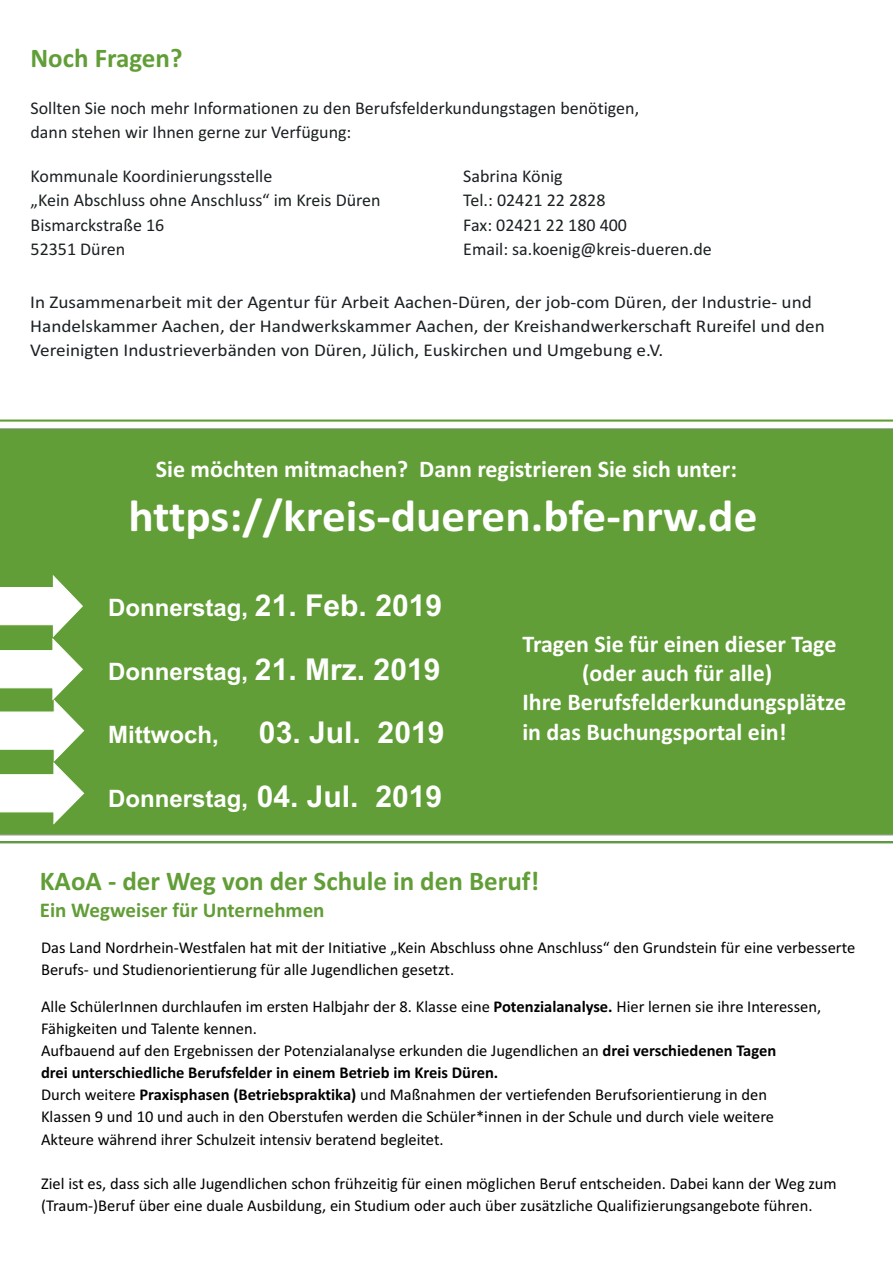
<style>
.page{position:relative;width:893px;height:1263px;background:#fff}
.page>*{position:absolute;margin:0;border:0;box-sizing:border-box;transform-origin:0 0}
.t1{font:700 45px "Calibri";color:#fff;scale:1.05 1}
.t2{font:700 30px "Arial";color:#fff}
.t3{font:700 27px "Calibri";color:#629e37}
.t4{font:700 24px "Calibri";color:#fff}
.t5{font:700 24px "Arial";color:#fff}
.t6{font:700 21px "Calibri";color:#629e37}
.t7{font:18px/24.2px "Calibri";color:#1b2023}
.t8{font:18px/24.2px "Calibri";color:#1b2023;scale:1.07 1}
.t9{font:16.5px/22.2px "Calibri";color:#000002}
.s1{font-size:30px}
.s2{font-weight:700}
</style>
<div class="page">
<div style="left:0;top:428px;width:893px;height:408px;background:#629e37"></div>
<svg style="left:0;top:574px;width:85px;height:251px"></svg>
<hr style="left:0;top:419px;width:893px;height:3px;background:#629e37">
<hr style="left:0;top:841px;width:893px;height:2px;background:#629e37">
<h3 class="t3" style="left:30px;top:46px;width:154px">Noch Fragen?</h3>
<p class="t7" style="left:31px;top:97px;width:610px">Sollten Sie noch mehr Informationen zu den Berufsfelderkundungstagen benötigen, dann stehen wir Ihnen gerne zur Verfügung:</p>
<p class="t7" style="left:31px;top:166px;width:352px">Kommunale Koordinierungsstelle<br>„Kein Abschluss ohne Anschluss“ im Kreis Düren<br>Bismarckstraße 16<br>52351 Düren</p>
<p class="t7" style="left:463px;top:166px;width:250px">Sabrina König<br>Tel.: 02421 22 2828<br>Fax: 02421 22 180 400<br>Email: sa.koenig@kreis-dueren.de</p>
<p class="t8" style="left:30px;top:291px;width:744px">In Zusammenarbeit mit der Agentur für Arbeit Aachen-Düren, der job-com Düren, der Industrie- und<br>Handelskammer Aachen, der Handwerkskammer Aachen, der Kreishandwerkerschaft Rureifel und den<br>Vereinigten Industrieverbänden von Düren, Jülich, Euskirchen und Umgebung e.V.</p>
<h3 class="t4" style="left:156px;top:459px;width:583px">Sie möchten mitmachen? Dann registrieren Sie sich unter:</h3>
<h1 class="t1" style="left:128px;top:497px;width:601px">https://kreis-dueren.bfe-nrw.de</h1>
<h3 class="t5" style="left:108px;top:598px;width:335px">Donnerstag, <span class="s1">21. Feb. 2019</span></h3>
<h3 class="t5" style="left:108px;top:662px;width:334px">Donnerstag, <span class="s1">21. Mrz. 2019</span></h3>
<h3 class="t5" style="left:108px;top:726px;width:112px">Mittwoch,</h3>
<h2 class="t2" style="left:259px;top:721px;width:187px">03. Jul. 2019</h2>
<h3 class="t5" style="left:108px;top:790px;width:335px">Donnerstag, <span class="s1">04. Jul. 2019</span></h3>
<h3 class="t4" style="left:522px;top:634px;width:316px">Tragen Sie für einen dieser Tage</h3>
<h3 class="t4" style="left:582px;top:663px;width:192px">(oder auch für alle)</h3>
<h3 class="t4" style="left:522px;top:692px;width:325px">Ihre Berufsfelderkundungsplätze</h3>
<h3 class="t4" style="left:522px;top:721px;width:266px">in das Buchungsportal ein!</h3>
<h3 class="t3" style="left:40px;top:870px;width:501px">KAoA - der Weg von der Schule in den Beruf!</h3>
<p class="t6" style="left:40px;top:901px;width:286px">Ein Wegweiser für Unternehmen</p>
<p class="t9" style="left:41px;top:938px;width:816px">Das Land Nordrhein-Westfalen hat mit der Initiative „Kein Abschluss ohne Anschluss“ den Grundstein für eine verbesserte<br>Berufs- und Studienorientierung für alle Jugendlichen gesetzt.</p>
<p class="t9" style="left:41px;top:996px;width:782px">Alle SchülerInnen durchlaufen im ersten Halbjahr der 8. Klasse eine <span class="s2">Potenzialanalyse.</span> Hier lernen sie ihre Interessen, Fähigkeiten und Talente kennen.<br>Aufbauend auf den Ergebnissen der Potenzialanalyse erkunden die Jugendlichen an <span class="s2">drei verschiedenen Tagen<br>drei unterschiedliche Berufsfelder in einem Betrieb im Kreis Düren.<br></span>Durch weitere <span class="s2">Praxisphasen (Betriebspraktika)</span> und Maßnahmen der vertiefenden Berufsorientierung in den<br>Klassen 9 und 10 und auch in den Oberstufen werden die Schüler*innen in der Schule und durch viele weitere Akteure während ihrer Schulzeit intensiv beratend begleitet.</p>
<p class="t9" style="left:41px;top:1173px;width:797px">Ziel ist es, dass sich alle Jugendlichen schon frühzeitig für einen möglichen Beruf entscheiden. Dabei kann der Weg zum (Traum-)Beruf über eine duale Ausbildung, ein Studium oder auch über zusätzliche Qualifizierungsangebote führen.</p>
</div>
